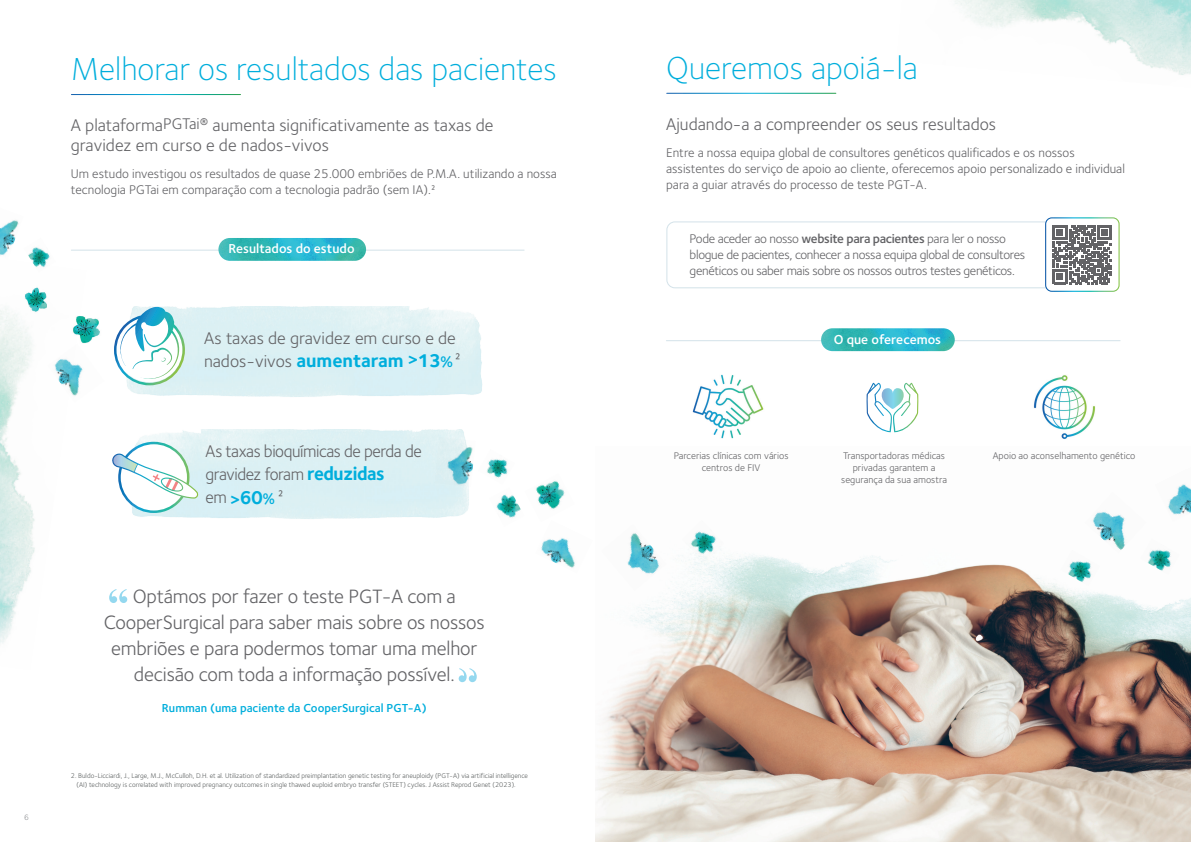
<style>
.page{position:relative;width:1191px;height:842px;background:#fff}
.page>*{position:absolute;margin:0;border:0;box-sizing:border-box;transform-origin:0 0}
.Large_Title{font:300 33px "Foundry Sterling";color:#00aedc}
.Large_Grey_Call-out_Text_EDIT{font:20px/26px "Foundry Sterling";letter-spacing:-.01em;color:#636366;text-align:center}
.Subtitle{font:17.5px/20px "Foundry Sterling";color:#636366}
.Subtitle-2{font:17.5px/22.9px "Foundry Sterling";letter-spacing:-.025em;color:#636366}
.Lozenge{font:600 13.4px "Foundry Sterling";color:#fff}
.Body_Paragraph__after_subtitle{font:13px/16px "Foundry Sterling";color:#636366}
.Body_Paragraph__after_subtitle-2{font:13px/16px "Foundry Sterling";letter-spacing:-.025em;color:#636366}
.Quote_Name_EDIT{font:600 12px "Foundry Sterling";color:#00aedc}
.Body_Paragraph__after_subtitle-3{font:10px/12px "Foundry Sterling";color:#636366;text-align:center}
.t1{font:8px "Foundry Sterling";color:#8e9093}
.Reference{font:7px/9px "Foundry Sterling";color:#5b5f5f}
.s1{font-size:16px}
.s2{font-weight:700;font-size:19.1px;color:#00aedc}
.s3{font-weight:700;font-size:15.9px;color:#00aedc}
.s4{font-weight:600}
</style>
<div class="page">
<img style="left:0;top:308px;width:35px;height:335px">
<hr style="left:71px;top:250px;width:453px;height:1px;background:#d3e2e9">
<svg style="left:109px;top:589px;width:18px;height:14px"></svg>
<svg style="left:459px;top:668px;width:18px;height:14px"></svg>
<svg style="left:114px;top:307px;width:73px;height:78px"></svg>
<img style="left:218px;top:238px;width:148px;height:23px;border-radius:11px">
<img style="left:0;top:220px;width:19px;height:36px">
<img style="left:28px;top:247px;width:22px;height:21px">
<img style="left:73px;top:316px;width:27px;height:28px">
<img style="left:54px;top:359px;width:29px;height:37px">
<img style="left:24px;top:287px;width:23px;height:29px">
<svg style="left:112px;top:442px;width:87px;height:71px"></svg>
<img style="left:434px;top:437px;width:40px;height:50px">
<img style="left:487px;top:459px;width:21px;height:19px">
<img style="left:536px;top:481px;width:29px;height:28px">
<img style="left:541px;top:538px;width:34px;height:30px">
<img style="left:496px;top:494px;width:25px;height:24px">
<img style="left:595px;top:554px;width:596px;height:288px">
<img style="left:955px;top:0;width:236px;height:75px">
<hr style="left:666px;top:340px;width:454px;height:1px;background:#d3e2e9">
<svg style="left:866px;top:383px;width:52px;height:49px"></svg>
<img style="left:692px;top:374px;width:72px;height:65px">
<img style="left:1033px;top:375px;width:63px;height:64px">
<img style="left:821px;top:328px;width:133px;height:23px;border-radius:11px">
<div style="left:666px;top:221px;width:422px;height:67px;border:1px solid #d3e2e9;border-radius:8px"></div>
<div style="left:1045px;top:218px;width:74px;height:73px;background:#fff;border-radius:6px"></div>
<div style="left:1045px;top:217px;width:74px;height:75px;border:1px solid #fff;border-radius:6px"></div>
<svg style="left:1052px;top:225px;width:59px;height:59px"></svg>
<img style="left:601px;top:533px;width:65px;height:58px">
<img style="left:1092px;top:512px;width:33px;height:38px">
<img style="left:1168px;top:484px;width:23px;height:31px">
<img style="left:682px;top:531px;width:42px;height:31px">
<img style="left:1060px;top:554px;width:40px;height:32px">
<img style="left:1140px;top:549px;width:39px;height:26px">
<p class="t1" style="left:24px;top:813px;width:6px">6</p>
<p class="Large_Title" style="left:71px;top:50px;width:487px">Melhorar os resultados das pacientes</p>
<p class="Subtitle" style="left:71px;top:115px;width:424px">A plataforma<span class="s1">PGTai®</span> aumenta significativamente as taxas de gravidez em curso e de nados-vivos</p>
<p class="Body_Paragraph__after_subtitle" style="left:71px;top:166px;width:487px">Um estudo investigou os resultados de quase 25.000 embriões de P.M.A. utilizando a nossa tecnologia PGTai em comparação com a tecnologia padrão (sem IA).2</p>
<p class="Lozenge" style="left:229px;top:241px;width:128px">Resultados do estudo</p>
<p class="Subtitle" style="left:204px;top:327px;width:259px;line-height:22.9px">As taxas de gravidez em curso e de nados-vivos <span class="s2">aumentaram</span> <span class="s3">&gt;</span><span class="s2">13</span><span class="s3">%</span> 2</p>
<p class="Subtitle-2" style="left:206px;top:440px;width:218px">As taxas bioquímicas de perda de gravidez foram <span class="s2">reduzidas<br></span>em <span class="s3">&gt;</span><span class="s2">60</span><span class="s3">%</span> 2</p>
<p class="Large_Grey_Call-out_Text_EDIT" style="left:104px;top:583px;width:382px">Optámos por fazer o teste PGT-A com a CooperSurgical para saber mais sobre os nossos embriões e para podermos tomar uma melhor decisão com toda a informação possível.</p>
<p class="Quote_Name_EDIT" style="left:162px;top:701px;width:266px">Rumman (uma paciente da CooperSurgical PGT-A)</p>
<p class="Reference" style="left:77px;top:771px;width:453px;text-indent:-6px">2. Buldo-Licciardi, J., Large, M.J., McCulloh, D.H. et al. Utilization of standardized preimplantation genetic testing for aneuploidy (PGT-A) via artificial intelligence (AI) technology is correlated with improved pregnancy outcomes in single thawed euploid embryo transfer (STEET) cycles. J Assist Reprod Genet (2023).</p>
<p class="Large_Title" style="left:666px;top:48px;width:253px">Queremos apoiá-la</p>
<p class="Subtitle" style="left:666px;top:114px;width:331px">Ajudando-a a compreender os seus resultados</p>
<p class="Body_Paragraph__after_subtitle" style="left:666px;top:145px;width:460px">Entre a nossa equipa global de consultores genéticos qualificados e os nossos assistentes do serviço de apoio ao cliente, oferecemos apoio personalizado e individual para a guiar através do processo de teste PGT-A.</p>
<p class="Body_Paragraph__after_subtitle-2" style="left:689px;top:231px;width:337px">Pode aceder ao nosso <span class="s4">website para pacientes</span> para ler o nosso blogue de pacientes, conhecer a nossa equipa global de consultores genéticos ou saber mais sobre os nossos outros testes genéticos.</p>
<p class="Lozenge" style="left:833px;top:331px;width:109px">O que oferecemos</p>
<p class="Body_Paragraph__after_subtitle-3" style="left:673px;top:449px;width:116px">Parcerias clínicas com vários</p>
<p class="Body_Paragraph__after_subtitle-3" style="left:992px;top:449px;width:144px">Apoio ao aconselhamento genético</p>
<p class="Body_Paragraph__after_subtitle-3" style="left:702px;top:461px;width:60px">centros de FIV</p>
<p class="Body_Paragraph__after_subtitle-3" style="left:841px;top:449px;width:107px">Transportadoras médicas privadas garantem a segurança da sua amostra</p>
</div>
